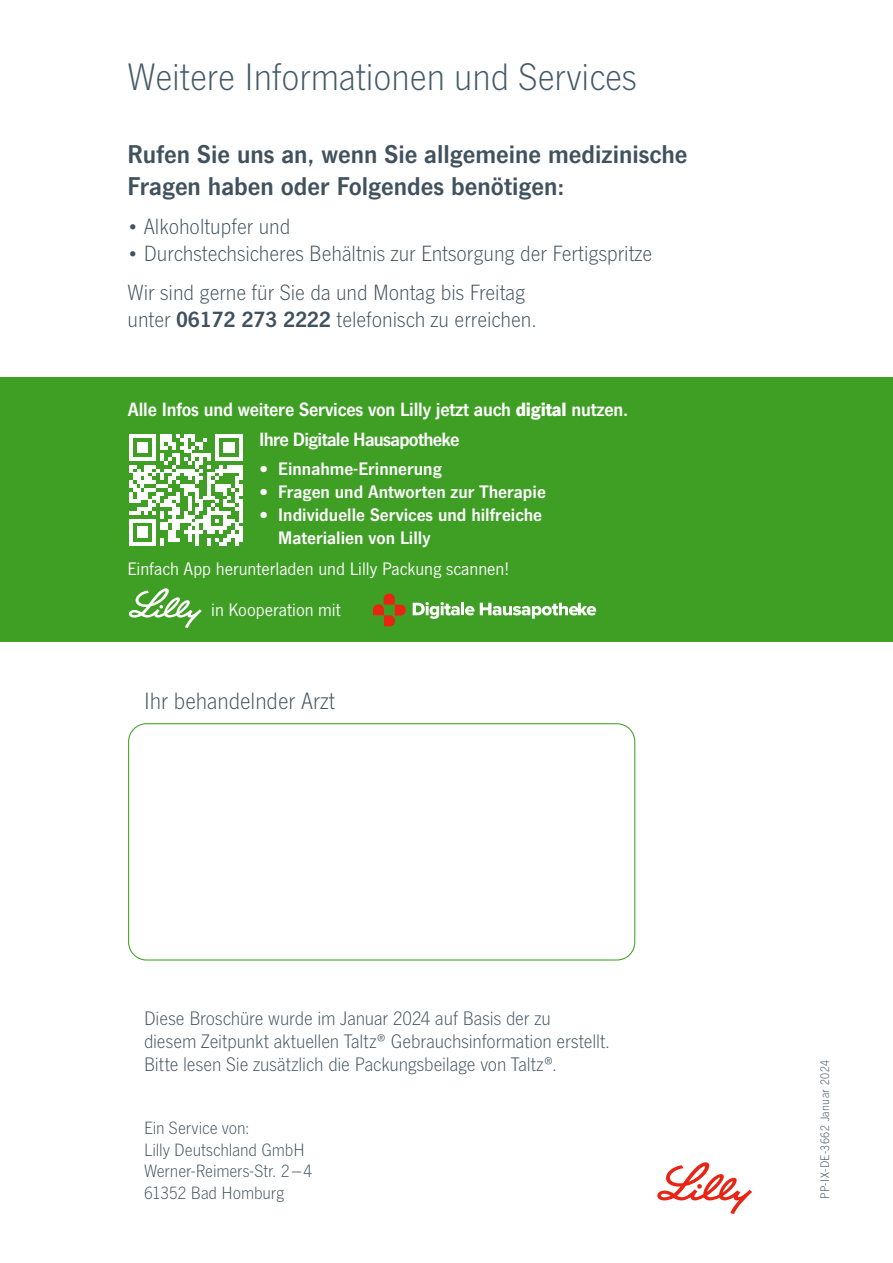
<style>
.page{position:relative;width:893px;height:1263px;background:#fff}
.page>*{position:absolute;margin:0;border:0;box-sizing:border-box;transform-origin:0 0}
.t1{font:300 39px "News Gothic LT Std";color:#445a68}
.t2{font:700 26.25px/31.5px "News Gothic LT Std";color:#41525f}
.t3{font:300 24.15px "News Gothic LT Std";color:#41525f}
.t4{font:300 22.5px/38.8px "News Gothic LT Std";color:#41525f}
.t5{font:300 19.95px/23.1px "News Gothic LT Std";letter-spacing:-.005em;color:#41525f}
.t6{font:700 19.65px "News Gothic LT Std";letter-spacing:-.01em;color:#fff}
.t7{font:700 19.65px "News Gothic LT Std";letter-spacing:-.035em;color:#fff}
.t8{font:700 18.45px/23.1px "News Gothic LT Std";color:#fff}
.t9{font:18.45px "News Gothic LT Std";color:#fff}
.t10{font:300 18.15px/21.8px "News Gothic LT Std";letter-spacing:-.005em;color:#41525f}
.t11{font:300 12.6px "News Gothic LT Std";letter-spacing:.03em;color:#41525f}
.s1{font-weight:700}
.s2{font-weight:900}
</style>
<div class="page">
<svg style="left:657px;top:1162px;width:95px;height:52px"></svg>
<div style="left:128px;top:723px;width:507px;height:237px;border:1px solid #3f9f25;border-radius:18px"></div>
<div style="left:0;top:377px;width:893px;height:265px;background:#3f9f25"></div>
<svg style="left:129px;top:434px;width:113px;height:112px"></svg>
<svg style="left:129px;top:588px;width:73px;height:40px"></svg>
<svg style="left:373px;top:593px;width:33px;height:33px"></svg>
<svg style="left:413px;top:602px;width:183px;height:17px"></svg>
<h1 class="t1" style="left:128px;top:57px;width:511px">Weitere Informationen und Services</h1>
<h2 class="t2" style="left:128px;top:139px;width:561px">Rufen Sie uns an, wenn Sie allgemeine medizinische<br>Fragen haben oder Folgendes benötigen:</h2>
<p class="t4" style="left:128px;top:207px;width:164px">• Alkoholtupfer und</p>
<p class="t4" style="left:128px;top:234px;width:526px">• Durchstechsicheres Behältnis zur Entsorgung der Fertigspritze<br>Wir sind gerne für Sie da und Montag bis Freitag</p>
<p class="t4" style="left:128px;top:300px;width:411px">unter <span class="s1">06172 273 2222</span> telefonisch zu erreichen.</p>
<p class="t6" style="left:128px;top:398px;width:502px">Alle Infos und weitere Services von Lilly jetzt auch <span class="s2">digital</span> nutzen.</p>
<p class="t7" style="left:259px;top:428px;width:202px">Ihre Digitale Hausapotheke</p>
<p class="t8" style="left:259px;top:457px;width:184px">• Einnahme-Erinnerung</p>
<p class="t8" style="left:259px;top:480px;width:288px">• Fragen und Antworten zur Therapie</p>
<p class="t8" style="left:278px;top:503px;width:265px;text-indent:-19px">• Individuelle Services und hilfreiche<br>Materialien von Lilly</p>
<p class="t9" style="left:127px;top:559px;width:383px">Einfach App herunterladen und Lilly Packung scannen!</p>
<p class="t9" style="left:211px;top:599px;width:131px">in Kooperation mit</p>
<p class="t3" style="left:144px;top:688px;width:193px">Ihr behandelnder Arzt</p>
<p class="t5" style="left:144px;top:1007px;width:467px">Diese Broschüre wurde im Januar 2024 auf Basis der zu<br>diesem Zeitpunkt aktuellen Taltz® Gebrauchsinformation erstellt.<br>Bitte lesen Sie zusätzlich die Packungsbeilage von Taltz®.</p>
<p class="t10" style="left:144px;top:1117px;width:170px">Ein Service von:<br>Lilly Deutschland GmbH<br>Werner-Reimers-Str. 2 –4<br>61352 Bad Homburg</p>
<p class="t11" style="left:818px;top:1199px;width:140px;rotate:-90deg">PP-IX-DE-3662 Januar 2024</p>
</div>
